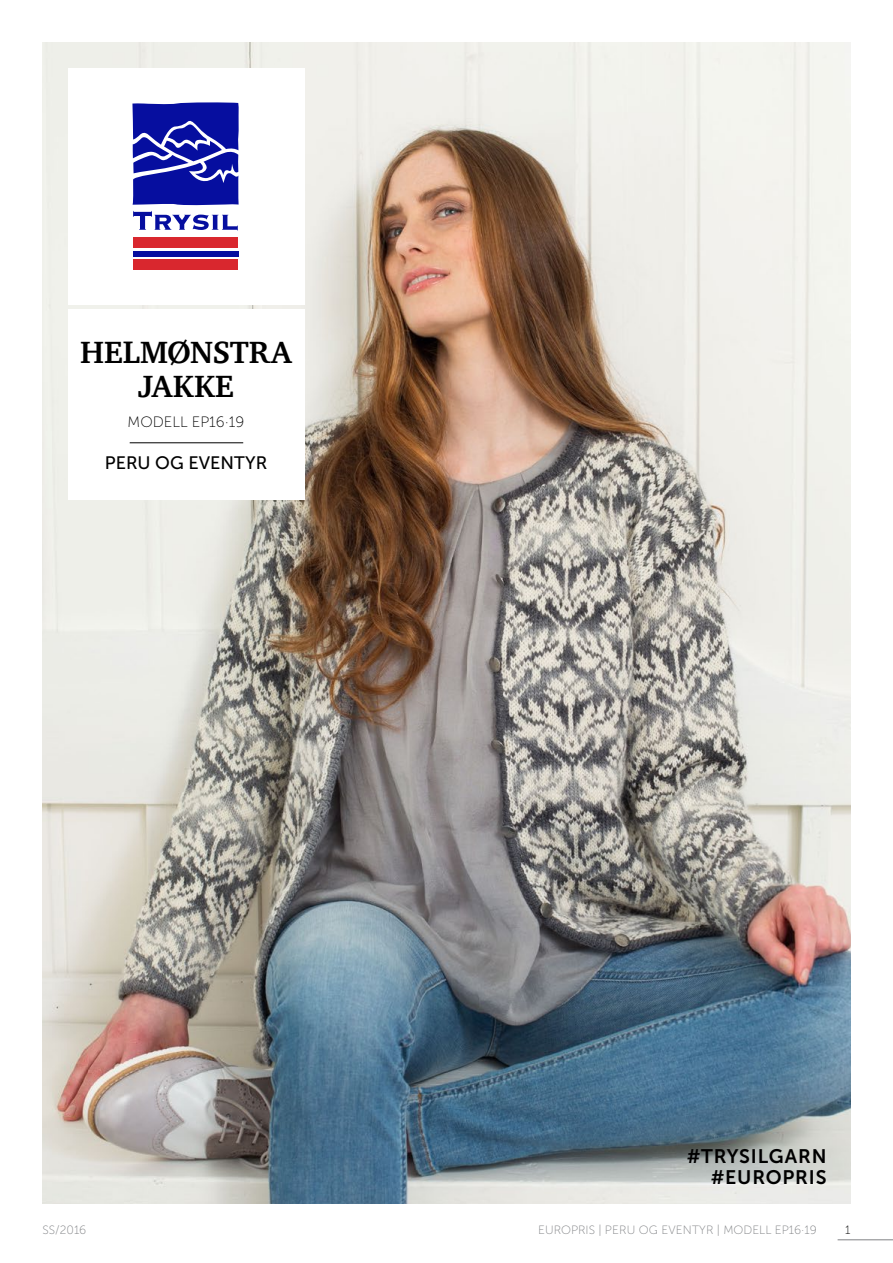
<style>
.page{position:relative;width:893px;height:1263px;background:#fff}
.page>*{position:absolute;margin:0;border:0;box-sizing:border-box;transform-origin:0 0}
.t1{font:700 31.5px/34.5px "Charter";color:#000;text-align:center}
.t2{font:19.5px "Museo Sans 700";letter-spacing:.04em;color:#000}
.Ulltyper{font:18px "Museo Sans 500";color:#000}
.Ulltyper-2{font:15px "Museo Sans 100";color:#000}
.t3{font:12px "Museo Sans 100";color:#808285}
.t4{font:12px "Museo Sans 100";color:#000}
</style>
<div class="page">
<hr style="left:838px;top:1239px;width:55px;height:1px;background:#808285">
<img style="left:43px;top:43px;width:807px;height:1160px">
<div style="left:68px;top:310px;width:236px;height:190px;background:#fff"></div>
<hr style="left:130px;top:442px;width:113px;height:1px;background:#000">
<div style="left:68px;top:68px;width:236px;height:236px;background:#fff"></div>
<svg style="left:132px;top:102px;width:107px;height:129px"></svg>
<div style="left:133px;top:259px;width:105px;height:10px;background:#d9272e"></div>
<div style="left:133px;top:238px;width:105px;height:10px;background:#d9272e"></div>
<div style="left:133px;top:251px;width:105px;height:5px;background:#060e9f"></div>
<p class="t1" style="left:80px;top:334px;width:213px">HELMØNSTRA<br>JAKKE</p>
<p class="Ulltyper-2" style="left:128px;top:414px;width:118px">MODELL EP16∙19</p>
<p class="Ulltyper" style="left:105px;top:453px;width:164px">PERU OG EVENTYR</p>
<p class="t2" style="left:687px;top:1145px;width:141px">#TRYSILGARN</p>
<p class="t2" style="left:711px;top:1166px;width:117px">#EUROPRIS</p>
<p class="t3" style="left:43px;top:1223px;width:45px">SS/2016</p>
<p class="t3" style="left:538px;top:1223px;width:280px">EUROPRIS | PERU OG EVENTYR | MODELL EP16∙19</p>
<p class="t4" style="left:845px;top:1223px;width:7px">1</p>
</div>
